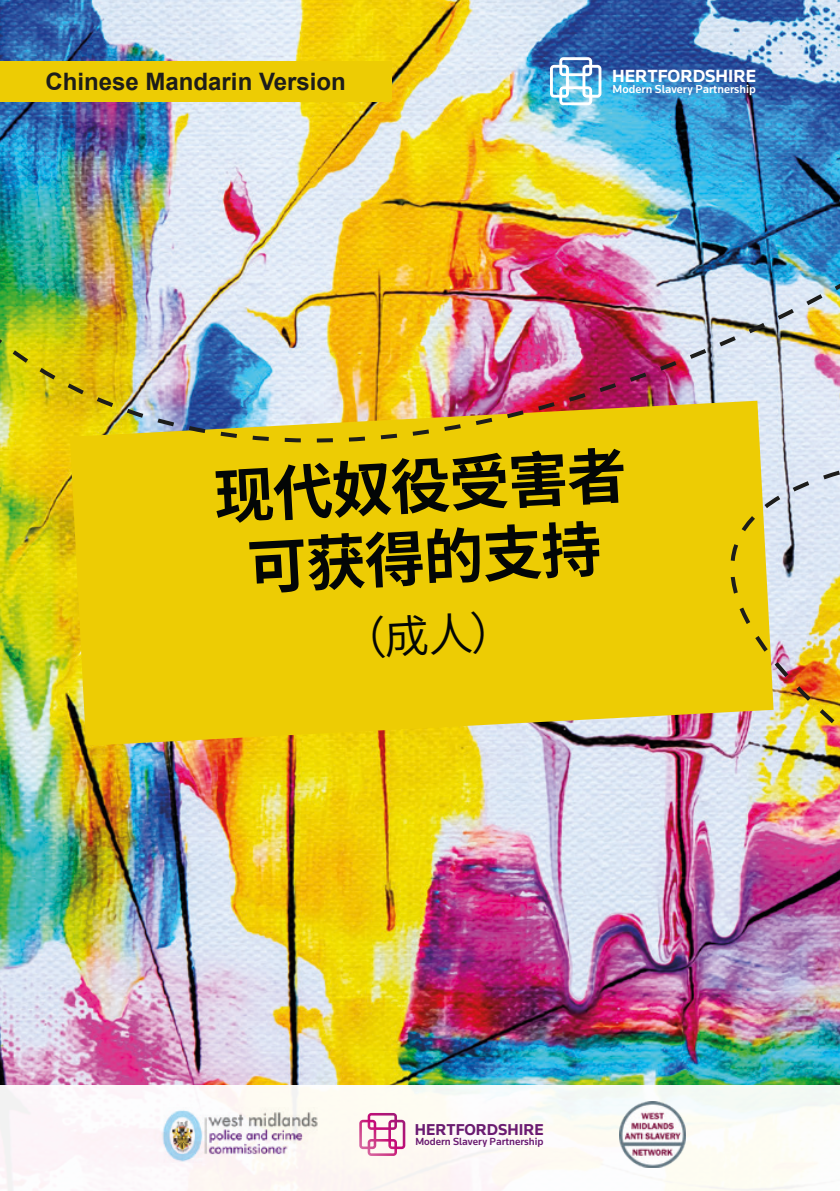
<style>
.page{position:relative;width:840px;height:1191px;background:#fff}
.page>*{position:absolute;margin:0;border:0;box-sizing:border-box;transform-origin:0 0}
.t1{font:700 60px "Source Han Sans CN";color:#030606}
.t2{font:45px "Source Han Sans CN";color:#030606}
.t3{font:700 24px "Arial";color:#1d1d1b}
.t4{font:700 18.2px "Knowledge";color:#fff}
.t5{font:700 16.4px "Knowledge";color:#6a1b71}
.t6{font:500 12px "Knowledge";color:#fff}
.t7{font:500 10.8px "Knowledge";color:#6a1b71}
</style>
<div class="page">
<img style="left:0;top:0;width:839px;height:1085px">
<div style="left:0;top:1085px;width:839px;height:106px;background:#fdfaf6"></div>
<svg style="left:70px;top:660px;width:441px;height:86px;background:#eaca0b"></svg>
<img style="left:0;top:259px;width:839px;height:401px">
<img style="left:511px;top:460px;width:328px;height:363px">
<img style="left:619px;top:1101px;width:66px;height:66px">
<svg style="left:549px;top:57px;width:52px;height:48px"></svg>
<img style="left:161px;top:1107px;width:157px;height:55px">
<svg style="left:359px;top:1113px;width:46px;height:43px"></svg>
<div style="left:0;top:62px;width:391px;height:40px;background:#edcc04"></div>
<p class="t3" style="left:45px;top:66px;width:302px">Chinese Mandarin Version</p>
<p class="t4" style="left:612px;top:64px;width:145px">HERTFORDSHIRE</p>
<p class="t6" style="left:612px;top:82px;width:144px">Modern Slavery Partnership</p>
<p class="t1" style="left:212px;top:463px;width:414px;rotate:-3deg">现代奴役受害者</p>
<p class="t1" style="left:245px;top:533px;width:356px;rotate:-3deg">可获得的支持</p>
<p class="t2" style="left:340px;top:614px;width:176px;rotate:-3deg">（成人）</p>
<p class="t5" style="left:415px;top:1119px;width:130px">HERTFORDSHIRE</p>
<p class="t7" style="left:415px;top:1134px;width:129px">Modern Slavery Partnership</p>
</div>
